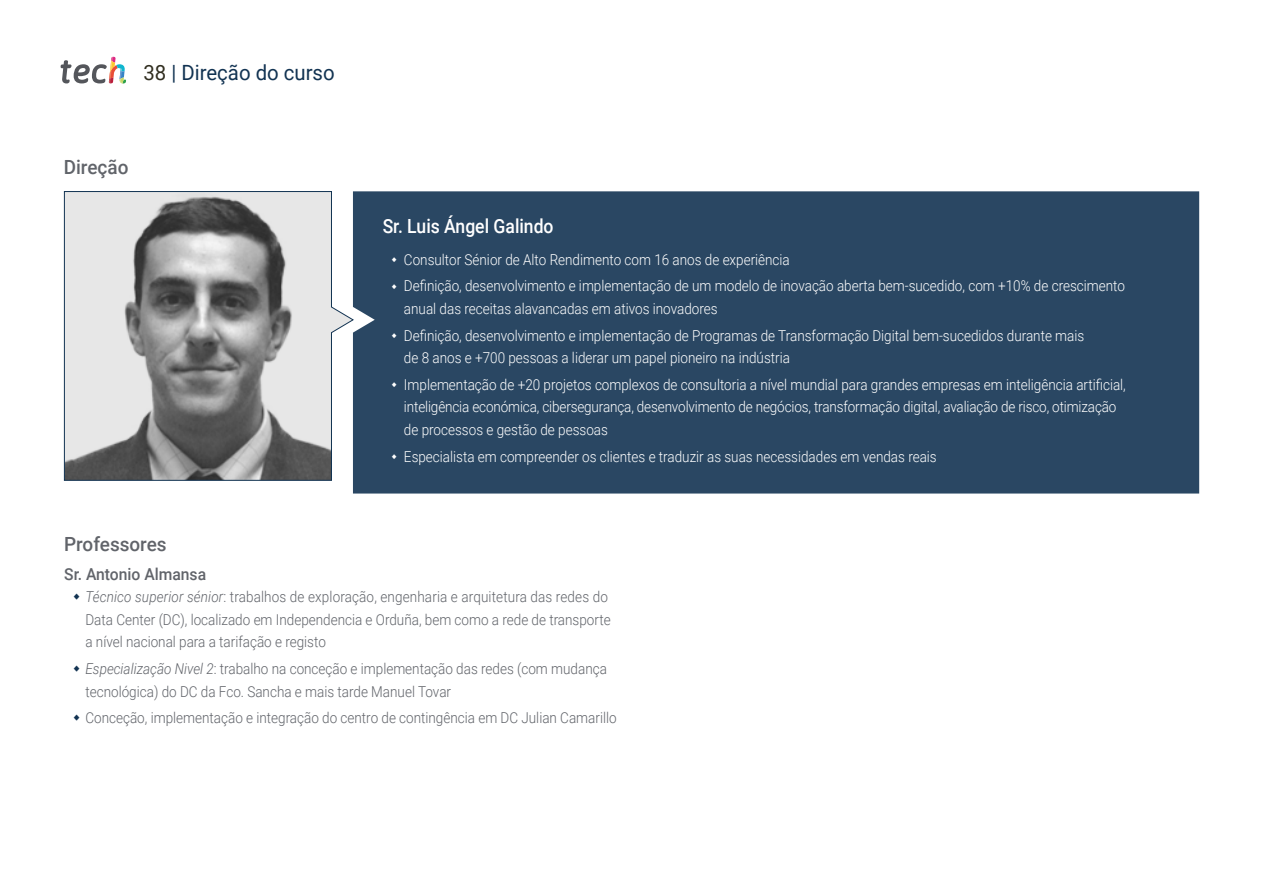
<style>
.page{position:relative;width:1263px;height:893px;background:#fff}
.page>*{position:absolute;margin:0;border:0;box-sizing:border-box;transform-origin:0 0}
.t1{font:21px "Roboto";color:#123352}
.t2{font:500 19.5px "Roboto";color:#fff;scale:.9 1}
.t3{font:500 19.5px "Roboto";color:#61646a}
.t4{font:500 16.5px "Roboto";color:#61646a;scale:.95 1}
.t5{font:300 15px/26.7px "Roboto";color:#fff;scale:.9 1}
.t6{font:300 15px/22.5px "Roboto";color:#61646a;scale:.9 1}
.s1{color:#312e20}
.s2{font-style:italic}
</style>
<div class="page">
<svg style="left:61px;top:57px;width:65px;height:27px"></svg>
<div style="left:353px;top:191px;width:846px;height:303px;background:#2a4763"></div>
<svg style="left:64px;top:191px;width:290px;height:290px;background:#adadae"></svg>
<svg style="left:392px;top:257px;width:5px;height:5px"></svg>
<svg style="left:392px;top:284px;width:5px;height:5px"></svg>
<svg style="left:392px;top:333px;width:5px;height:5px"></svg>
<svg style="left:392px;top:382px;width:5px;height:5px"></svg>
<svg style="left:392px;top:454px;width:5px;height:5px"></svg>
<h1 class="t1" style="left:144px;top:57px;width:193px"><span class="s1">38</span> | Direção do curso</h1>
<h2 class="t3" style="left:64px;top:154px;width:66px">Direção</h2>
<h2 class="t2" style="left:383px;top:212px;width:191px">Sr. Luis Ángel Galindo</h2>
<p class="t5" style="left:404px;top:245px;width:803px">Consultor Sénior de Alto Rendimento com 16 anos de experiência<br>Definição, desenvolvimento e implementação de um modelo de inovação aberta bem-sucedido, com +10% de crescimento</p>
<p class="t5" style="left:404px;top:294px;width:757px">anual das receitas alavancadas em ativos inovadores<br>Definição, desenvolvimento e implementação de Programas de Transformação Digital bem-sucedidos durante mais</p>
<p class="t5" style="left:404px;top:344px;width:804px">de 8 anos e +700 pessoas a liderar um papel pioneiro na indústria<br>Implementação de +20 projetos complexos de consultoria a nível mundial para grandes empresas em inteligência artificial,</p>
<p class="t5" style="left:404px;top:395px;width:793px;line-height:22.5px">inteligência económica, cibersegurança, desenvolvimento de negócios, transformação digital, avaliação de risco, otimização de processos e gestão de pessoas</p>
<p class="t5" style="left:404px;top:442px;width:593px">Especialista em compreender os clientes e traduzir as suas necessidades em vendas reais</p>
<h2 class="t3" style="left:64px;top:530px;width:104px">Professores</h2>
<p class="t4" style="left:64px;top:563px;width:151px">Sr. Antonio Almansa</p>
<p class="t6" style="left:85px;top:585px;width:585px"><span class="s2">Técnico superior sénior</span>: trabalhos de exploração, engenharia e arquitetura das redes do<br>Data Center (DC), localizado em Independencia e Orduña, bem como a rede de transporte a nível nacional para a tarifação e registo</p>
<p class="t6" style="left:85px;top:657px;width:581px"><span class="s2">Especialização Nivel 2</span>: trabalho na conceção e implementação das redes (com mudança tecnológica) do DC da Fco. Sancha e mais tarde Manuel Tovar</p>
<p class="t6" style="left:85px;top:706px;width:592px">Conceção, implementação e integração do centro de contingência em DC Julian Camarillo</p>
</div>
